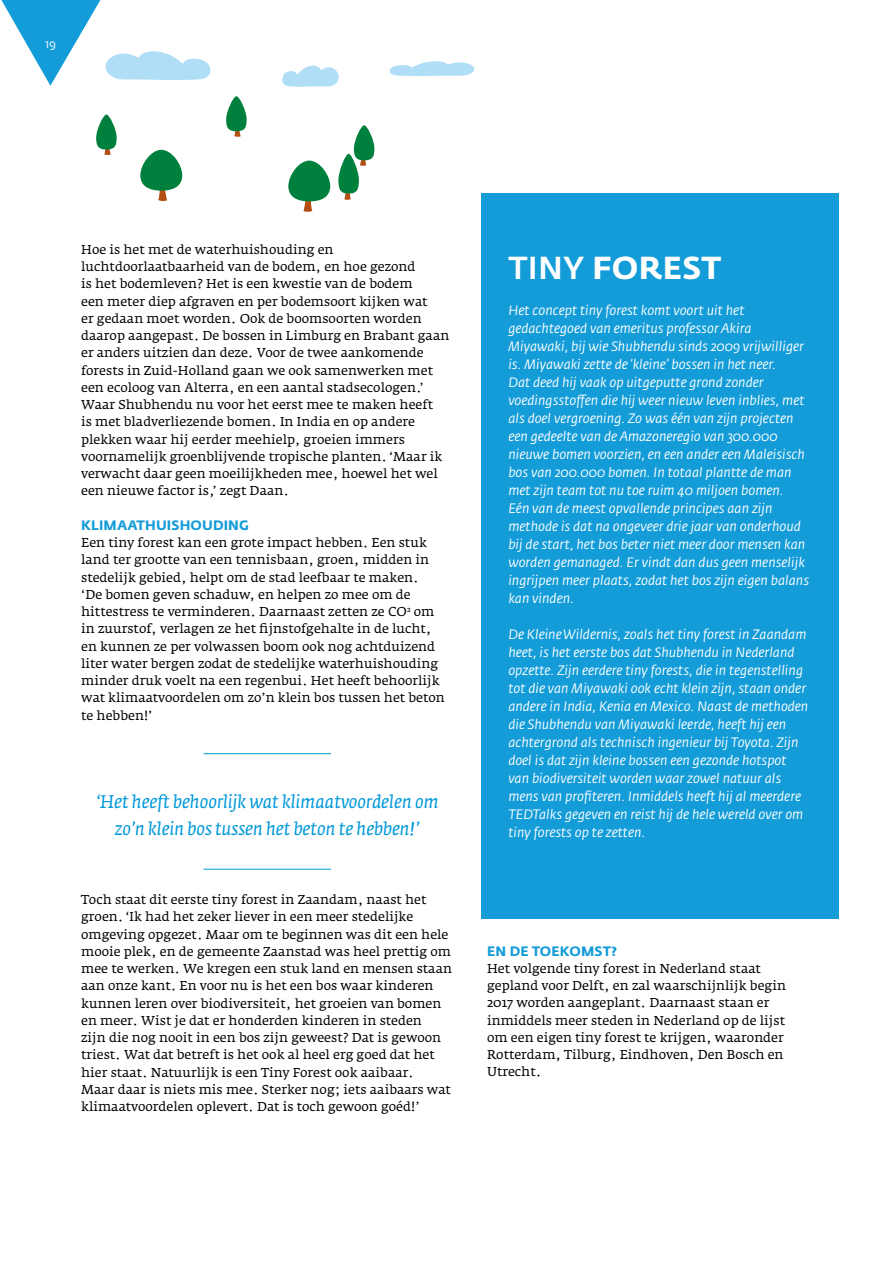
<style>
.page{position:relative;width:893px;height:1263px;background:#fff}
.page>*{position:absolute;margin:0;border:0;box-sizing:border-box;transform-origin:0 0}
.t1{font:700 31.5px "Fedra Sans Std";letter-spacing:.01em;color:#fff}
.t2{font:italic 18px/27px "Fedra Serif A Std";color:#0099da;text-align:center}
.t3{font:italic 13.5px/18px "Fedra Sans Std";color:#fff}
.t4{font:700 13.5px "Fedra Sans Std";letter-spacing:.01em;color:#139cd8}
.t5{font:12.75px/17.2px "Fedra Serif A Std";color:#000}
.t6{font:12px "Fedra Sans Pro";color:#fff}
.s1{font-weight:500}
</style>
<div class="page">
<div style="left:482px;top:193px;width:357px;height:725px;background:#139cd8"></div>
<hr style="left:203px;top:753px;width:128px;height:1px;background:#0099da">
<hr style="left:203px;top:869px;width:128px;height:1px;background:#0099da">
<svg style="left:1px;top:0;width:210px;height:86px"></svg>
<svg style="left:282px;top:66px;width:57px;height:21px"></svg>
<svg style="left:389px;top:61px;width:85px;height:15px"></svg>
<svg style="left:338px;top:125px;width:36px;height:75px"></svg>
<svg style="left:288px;top:161px;width:42px;height:51px"></svg>
<svg style="left:96px;top:114px;width:21px;height:41px"></svg>
<svg style="left:140px;top:150px;width:42px;height:51px"></svg>
<svg style="left:226px;top:96px;width:21px;height:41px"></svg>
<p class="t6" style="left:45px;top:37px;width:13px">19</p>
<p class="t5" style="left:81px;top:241px;width:370px">Hoe is het met de waterhuishouding en luchtdoorlaatbaarheid van de bodem, en hoe gezond<br>is het bodemleven? Het is een kwestie van de bodem<br>een meter diep afgraven en per bodemsoort kijken wat<br>er gedaan moet worden. Ook de boomsoorten worden daarop aangepast. De bossen in Limburg en Brabant gaan er anders uitzien dan deze. Voor de twee aankomende forests in Zuid-Holland gaan we ook samenwerken met een ecoloog van Alterra, en een aantal stadsecologen.’ Waar Shubhendu nu voor het eerst mee te maken heeft<br>is met bladverliezende bomen. In India en op andere plekken waar hij eerder meehielp, groeien immers voornamelijk groenblijvende tropische planten. ‘Maar ik verwacht daar geen moeilijkheden mee, hoewel het wel een nieuwe factor is,’ zegt Daan.</p>
<p class="t4" style="left:81px;top:516px;width:169px">KLIMAATHUISHOUDING</p>
<p class="t5" style="left:81px;top:534px;width:365px">Een tiny forest kan een grote impact hebben. Een stuk land ter grootte van een tennisbaan, groen, midden in stedelijk gebied, helpt om de stad leefbaar te maken.<br>‘De bomen geven schaduw, en helpen zo mee om de hittestress te verminderen. Daarnaast zetten ze CO<sup>2</sup> om in zuurstof, verlagen ze het fijnstofgehalte in de lucht, en kunnen ze per volwassen boom ook nog achtduizend liter water bergen zodat de stedelijke waterhuishouding minder druk voelt na een regenbui. Het heeft behoorlijk wat klimaatvoordelen om zo’n klein bos tussen het beton te hebben!’</p>
<h2 class="t2" style="left:96px;top:788px;width:344px">‘Het heeft behoorlijk wat klimaatvoordelen om zo’n klein bos tussen het beton te hebben!’</h2>
<p class="t5" style="left:81px;top:891px;width:372px">Toch staat dit eerste tiny forest in Zaandam, naast het groen. ‘Ik had het zeker liever in een meer stedelijke omgeving opgezet. Maar om te beginnen was dit een hele mooie plek, en de gemeente Zaanstad was heel prettig om mee te werken. We kregen een stuk land en mensen staan aan onze kant. En voor nu is het een bos waar kinderen kunnen leren over biodiversiteit, het groeien van bomen en meer. Wist je dat er honderden kinderen in steden<br>zijn die nog nooit in een bos zijn geweest? Dat is gewoon triest. Wat dat betreft is het ook al heel erg goed dat het hier staat. Natuurlijk is een Tiny Forest ook aaibaar.<br>Maar daar is niets mis mee. Sterker nog; iets aaibaars wat klimaatvoordelen oplevert. Dat is toch gewoon goéd!’</p>
<h1 class="t1" style="left:508px;top:248px;width:214px"><span class="s1">TINY</span> FOREST</h1>
<p class="t3" style="left:508px;top:302px;width:302px">Het concept tiny forest komt voort uit het gedachtegoed van emeritus professor Akira Miyawaki, bij wie Shubhendu sinds 2009 vrijwilliger is. Miyawaki zette de ‘kleine’ bossen in het neer.<br>Dat deed hij vaak op uitgeputte grond zonder voedingsstoffen die hij weer nieuw leven inblies, met als doel vergroening. Zo was één van zijn projecten een gedeelte van de Amazoneregio van 300.000 nieuwe bomen voorzien, en een ander een Maleisisch bos van 200.000 bomen. In totaal plantte de man met zijn team tot nu toe ruim 40 miljoen bomen.<br>Eén van de meest opvallende principes aan zijn methode is dat na ongeveer drie jaar van onderhoud bij de start, het bos beter niet meer door mensen kan worden gemanaged. Er vindt dan dus geen menselijk ingrijpen meer plaats, zodat het bos zijn eigen balans kan vinden.</p>
<p class="t3" style="left:508px;top:625px;width:302px">De Kleine Wildernis, zoals het tiny forest in Zaandam heet, is het eerste bos dat Shubhendu in Nederland opzette. Zijn eerdere tiny forests, die in tegenstelling tot die van Miyawaki ook echt klein zijn, staan onder andere in India, Kenia en Mexico. Naast de methoden die Shubhendu van Miyawaki leerde, heeft hij een achtergrond als technisch ingenieur bij Toyota. Zijn doel is dat zijn kleine bossen een gezonde hotspot van biodiversiteit worden waar zowel natuur als mens van profiteren. Inmiddels heeft hij al meerdere TEDTalks gegeven en reist hij de hele wereld over om tiny forests op te zetten.</p>
<p class="t4" style="left:487px;top:942px;width:131px">EN DE TOEKOMST?</p>
<p class="t5" style="left:487px;top:960px;width:300px">Het volgende tiny forest in Nederland staat gepland voor Delft, en zal waarschijnlijk begin 2017 worden aangeplant. Daarnaast staan er inmiddels meer steden in Nederland op de lijst om een eigen tiny forest te krijgen, waaronder Rotterdam, Tilburg, Eindhoven, Den Bosch en Utrecht.</p>
</div>
